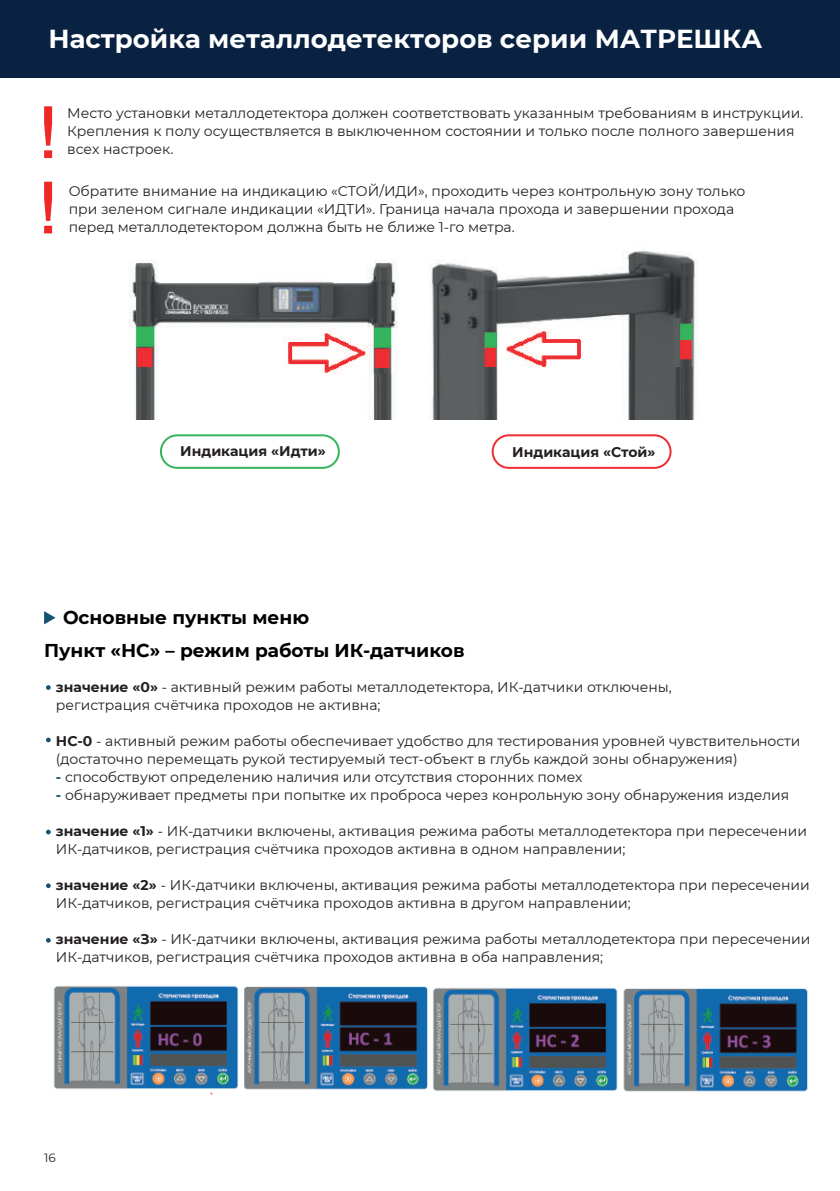
<style>
.page{position:relative;width:840px;height:1191px;background:#fff}
.page>*{position:absolute;margin:0;border:0;box-sizing:border-box;transform-origin:0 0}
.t1{font:700 26px "Montserrat";color:#fff}
.t2{font:700 18.6px/33.2px "Montserrat";color:#000001}
.t3{font:14px/18px "Montserrat";color:#231f20}
.t4{font:700 14px "Montserrat";color:#231f20}
.t5{font:12px "Montserrat";color:#231f20}
.s1{font-weight:700}
.s2{font-weight:700;color:#135370}
</style>
<div class="page">
<div style="left:160px;top:434px;width:179px;height:35px;border:2px solid #35b55c;border-radius:16px"></div>
<div style="left:491px;top:434px;width:180px;height:35px;border:2px solid #ee2e33;border-radius:16px"></div>
<img style="left:129px;top:250px;width:569px;height:170px">
<div style="left:0;top:0;width:839px;height:78px;background:#092241"></div>
<svg style="left:44px;top:106px;width:8px;height:52px"></svg>
<svg style="left:44px;top:182px;width:8px;height:51px"></svg>
<img style="left:53px;top:986px;width:755px;height:109px">
<svg style="left:44px;top:611px;width:12px;height:13px"></svg>
<svg style="left:46px;top:685px;width:5px;height:5px"></svg>
<svg style="left:46px;top:737px;width:5px;height:5px"></svg>
<svg style="left:46px;top:829px;width:5px;height:5px"></svg>
<svg style="left:46px;top:883px;width:5px;height:5px"></svg>
<svg style="left:46px;top:938px;width:5px;height:4px"></svg>
<h1 class="t1" style="left:48px;top:20px;width:715px">Настройка металлодетекторов серии МАТРЕШКА</h1>
<p class="t3" style="left:67px;top:103px;width:737px">Место установки металлодетектора должен соответствовать указанным требованиям в инструкции.<br>Крепления к полу осуществляется в выключенном состоянии и только после полного завершения всех настроек.</p>
<p class="t3" style="left:69px;top:181px;width:678px">Обратите внимание на индикацию «СТОЙ/ИДИ», проходить через контрольную зону только при зеленом сигнале индикации «ИДТИ». Граница начала прохода и завершении прохода перед металлодетектором должна быть не ближе 1-го метра.</p>
<p class="t4" style="left:180px;top:441px;width:147px">Индикация «Идти»</p>
<p class="t4" style="left:512px;top:442px;width:144px">Индикация «Стой»</p>
<h2 class="t2" style="left:44px;top:599px;width:422px;text-indent:19px">Основные пункты меню<br>Пункт «НС» – режим работы ИК-датчиков</h2>
<p class="t3" style="left:56px;top:677px;width:617px"><span class="s1">значение «0»</span> - активный режим работы металлодетектора, ИК-датчики отключены, регистрация счётчика проходов не активна;</p>
<p class="t3" style="left:56px;top:731px;width:745px"><span class="s1">НС-0</span> - активный режим работы обеспечивает удобство для тестирования уровней чувствительности (достаточно перемещать рукой тестируемый тест-объект в глубь каждой зоны обнаружения)</p>
<p class="t3" style="left:56px;top:767px;width:528px"><span class="s2">-</span> способствуют определению наличия или отсутствия сторонних помех</p>
<p class="t3" style="left:56px;top:785px;width:734px"><span class="s2">-</span> обнаруживает предметы при попытке их проброса через конрольную зону обнаружения изделия</p>
<p class="t3" style="left:56px;top:821px;width:752px"><span class="s1">значение «1»</span> - ИК-датчики включены, активация режима работы металлодетектора при пересечении<br>ИК-датчиков, регистрация счётчика проходов активна в одном направлении;</p>
<p class="t3" style="left:56px;top:875px;width:755px"><span class="s1">значение «2»</span> - ИК-датчики включены, активация режима работы металлодетектора при пересечении<br>ИК-датчиков, регистрация счётчика проходов активна в другом направлении;</p>
<p class="t3" style="left:56px;top:929px;width:755px"><span class="s1">значение «З»</span> - ИК-датчики включены, активация режима работы металлодетектора при пересечении<br>ИК-датчиков, регистрация счётчика проходов активна в оба направления;</p>
<p class="t5" style="left:44px;top:1149px;width:13px">16</p>
</div>
